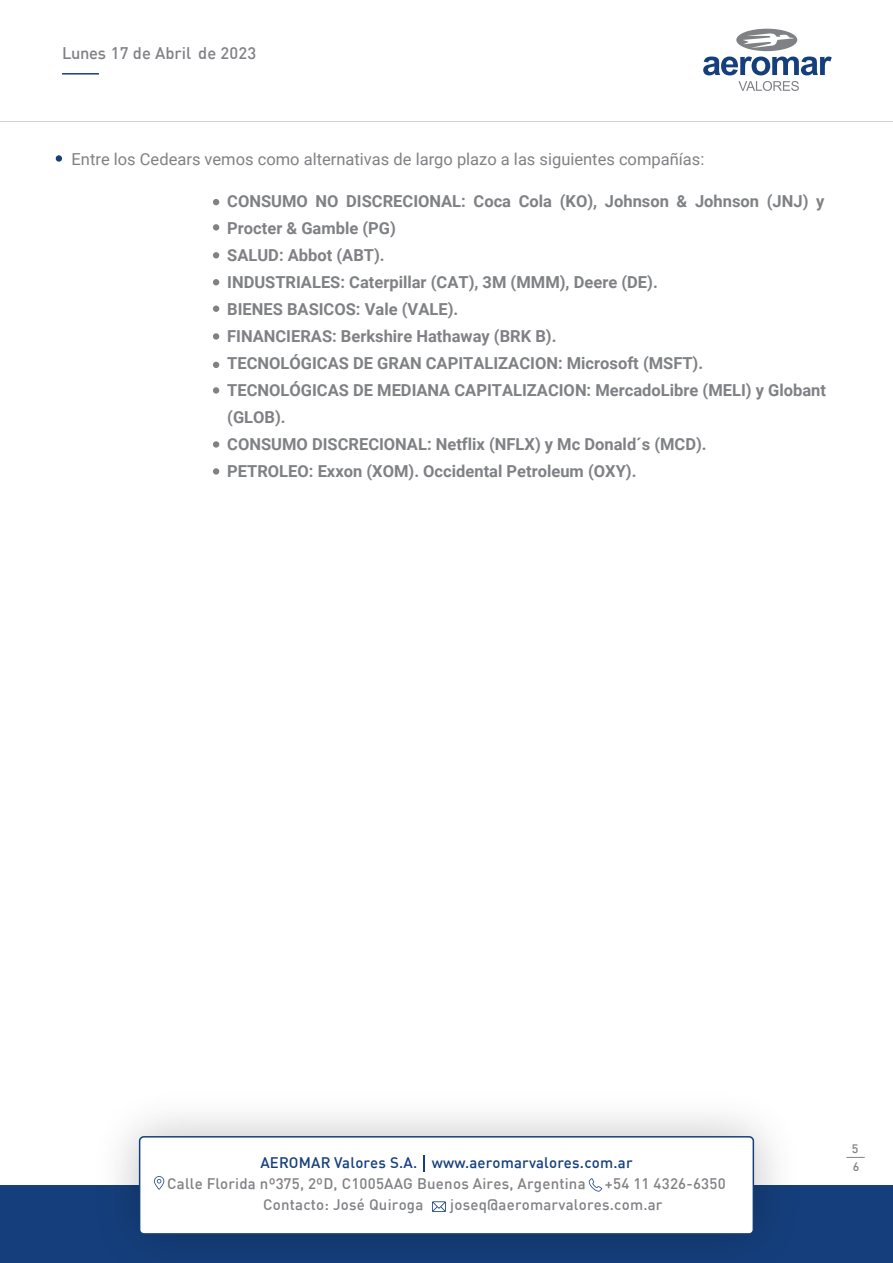
<style>
.page{position:relative;width:893px;height:1263px;background:#fff}
.page>*{position:absolute;margin:0;border:0;box-sizing:border-box;transform-origin:0 0}
.t1{font:700 16.5px/27px "Roboto";color:#808185}
.t2{font:16.5px "Roboto";color:#808185}
.t3{font:500 16.5px "DIN";color:#808185}
.t4{font:500 15px "DIN";letter-spacing:.015em;color:#808185}
.t5{font:500 15px "DIN";letter-spacing:.015em;color:#153f7c}
.t6{font:500 12px "DIN";color:#808185}
</style>
<div class="page">
<div style="left:56px;top:155px;width:6px;height:7px;background:#153f7c;border-radius:50%"></div>
<hr style="left:0;top:121px;width:893px;height:1px;background:#808185">
<svg style="left:703px;top:57px;width:129px;height:18px"></svg>
<svg style="left:738px;top:81px;width:61px;height:10px"></svg>
<div style="left:736px;top:29px;width:61px;height:22px;background:#808185;border-radius:50%"></div>
<svg style="left:743px;top:33px;width:51px;height:15px"></svg>
<hr style="left:62px;top:73px;width:37px;height:2px;background:#153f7c">
<div style="left:0;top:1185px;width:893px;height:78px;background:#153f7c"></div>
<div style="left:140px;top:1137px;width:613px;height:97px;background:#fff;border-radius:4px"></div>
<div style="left:139px;top:1136px;width:615px;height:98px;border:2px solid #153f7c;border-radius:4px"></div>
<svg style="left:424px;top:1155px;width:1px;height:17px"></svg>
<svg style="left:432px;top:1201px;width:14px;height:11px"></svg>
<svg style="left:589px;top:1178px;width:13px;height:13px"></svg>
<svg style="left:154px;top:1176px;width:10px;height:14px"></svg>
<svg style="left:846px;top:1157px;width:19px;height:1px"></svg>
<div style="left:213px;top:224px;width:6px;height:7px;background:#808185;border-radius:50%"></div>
<svg style="left:213px;top:252px;width:6px;height:6px"></svg>
<svg style="left:213px;top:306px;width:6px;height:6px"></svg>
<svg style="left:213px;top:199px;width:6px;height:6px"></svg>
<div style="left:213px;top:333px;width:6px;height:7px;background:#808185;border-radius:50%"></div>
<div style="left:213px;top:468px;width:6px;height:7px;background:#808185;border-radius:50%"></div>
<div style="left:213px;top:441px;width:6px;height:7px;background:#808185;border-radius:50%"></div>
<div style="left:213px;top:387px;width:6px;height:7px;background:#808185;border-radius:50%"></div>
<svg style="left:213px;top:279px;width:6px;height:6px"></svg>
<svg style="left:213px;top:362px;width:6px;height:6px"></svg>
<p class="t3" style="left:62px;top:43px;width:196px">Lunes 17 de Abril de 2023</p>
<p class="t2" style="left:72px;top:147px;width:634px">Entre los Cedears vemos como alternativas de largo plazo a las siguientes compañías:</p>
<p class="t1" style="left:227px;top:187px;width:600px">CONSUMO NO DISCRECIONAL: Coca Cola (KO), Johnson &amp; Johnson (JNJ) y Procter &amp; Gamble (PG)<br>SALUD: Abbot (ABT).<br>INDUSTRIALES: Caterpillar (CAT), 3M (MMM), Deere (DE).<br>BIENES BASICOS: Vale (VALE).<br>FINANCIERAS: Berkshire Hathaway (BRK B).<br>TECNOLÓGICAS DE GRAN CAPITALIZACION: Microsoft (MSFT).<br>TECNOLÓGICAS DE MEDIANA CAPITALIZACION: MercadoLibre (MELI) y Globant (GLOB).<br>CONSUMO DISCRECIONAL: Netflix (NFLX) y Mc Donald´s (MCD).<br>PETROLEO: Exxon (XOM). Occidental Petroleum (OXY).</p>
<p class="t6" style="left:852px;top:1141px;width:8px">5</p>
<p class="t5" style="left:260px;top:1153px;width:374px">AEROMAR Valores S.A. www.aeromarvalores.com.ar</p>
<p class="t6" style="left:853px;top:1159px;width:8px">6</p>
<p class="t4" style="left:167px;top:1174px;width:420px">Calle Florida nº375, 2ºD, C1005AAG Buenos Aires, Argentina</p>
<p class="t4" style="left:605px;top:1174px;width:122px">+54 11 4326-6350</p>
<p class="t4" style="left:263px;top:1195px;width:162px">Contacto: José Quiroga</p>
<p class="t4" style="left:450px;top:1195px;width:214px">joseq@aeromarvalores.com.ar</p>
</div>
